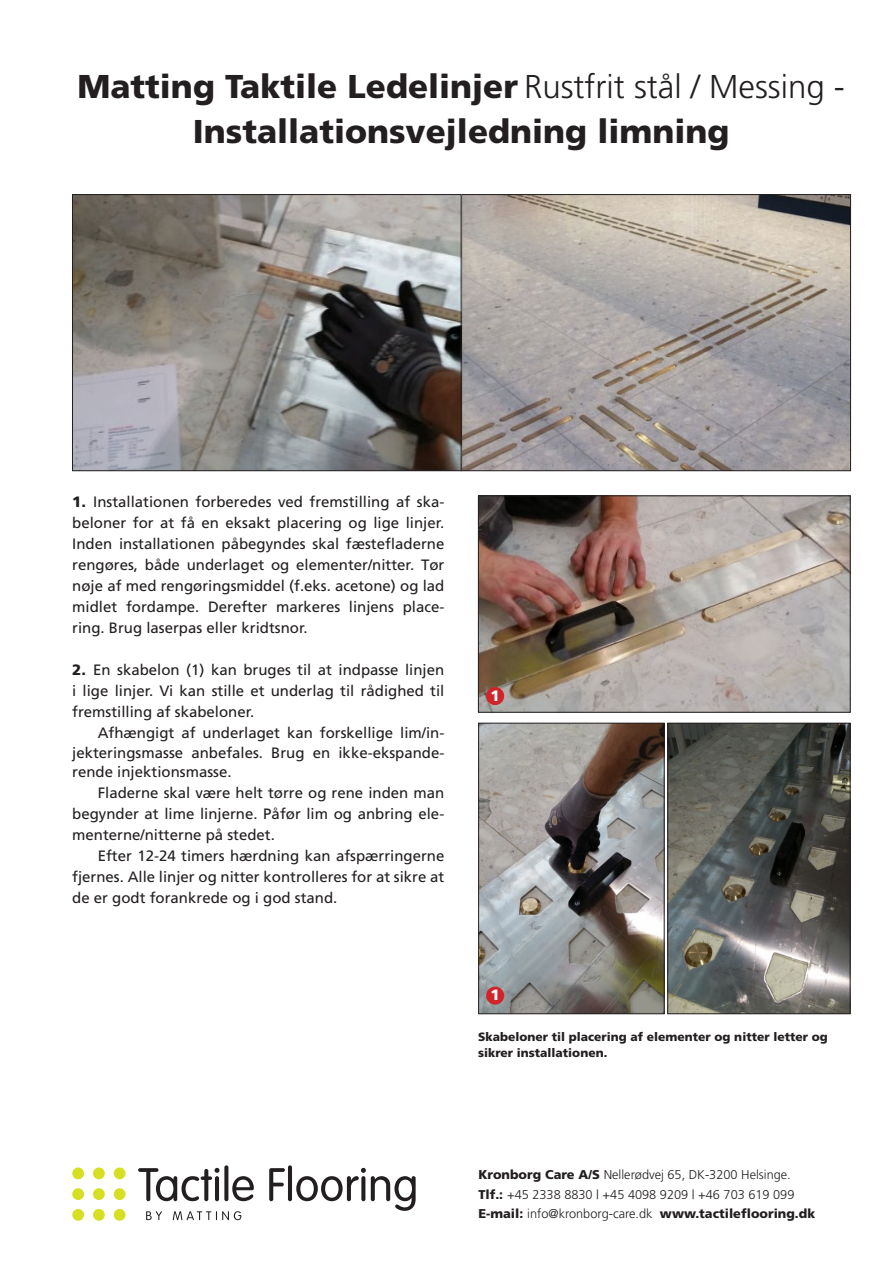
<style>
.page{position:relative;width:893px;height:1263px;background:#fff}
.page>*{position:absolute;margin:0;border:0;box-sizing:border-box;transform-origin:0 0}
.t1{font:900 33px "Frutiger";color:#231f20}
.t2{font:15px/21px "Frutiger";color:#231f20;text-align:justify}
.t3{font:900 15px "Frutiger";color:#fff}
.t4{font:300 12.75px "Frutiger";color:#231f20}
.t5{font:900 12.75px "Frutiger";color:#231f20}
.t6{font:900 12px/16.5px "Frutiger";color:#231f20}
.s1{font-weight:300}
.s2{font-weight:900}
</style>
<div class="page">
<img style="left:480px;top:498px;width:368px;height:212px">
<div style="left:478px;top:496px;width:372px;height:216px;border:1px solid #231f20"></div>
<img style="left:669px;top:725px;width:179px;height:287px">
<div style="left:667px;top:723px;width:183px;height:291px;border:1px solid #231f20"></div>
<img style="left:74px;top:196px;width:775px;height:273px">
<div style="left:461px;top:194px;width:390px;height:277px;border:1px solid #231f20"></div>
<div style="left:72px;top:194px;width:389px;height:277px;border:1px solid #231f20"></div>
<img style="left:480px;top:725px;width:182px;height:287px">
<div style="left:478px;top:723px;width:186px;height:291px;border:1px solid #231f20"></div>
<svg style="left:138px;top:1168px;width:81px;height:33px"></svg>
<svg style="left:224px;top:1165px;width:4px;height:36px"></svg>
<svg style="left:232px;top:1176px;width:22px;height:25px"></svg>
<svg style="left:269px;top:1168px;width:16px;height:33px"></svg>
<hr style="left:288px;top:1165px;width:4px;height:36px;background:#231f20;border-radius:2px">
<svg style="left:296px;top:1168px;width:120px;height:43px"></svg>
<svg style="left:146px;top:1211px;width:16px;height:9px"></svg>
<svg style="left:173px;top:1211px;width:68px;height:9px"></svg>
<div style="left:93px;top:1188px;width:12px;height:12px;background:#d6df21;border-radius:50%"></div>
<div style="left:72px;top:1188px;width:12px;height:12px;background:#d6df21;border-radius:50%"></div>
<div style="left:114px;top:1188px;width:11px;height:12px;background:#d6df21;border-radius:50%"></div>
<div style="left:93px;top:1209px;width:12px;height:12px;background:#d6df21;border-radius:50%"></div>
<div style="left:72px;top:1209px;width:12px;height:12px;background:#d6df21;border-radius:50%"></div>
<div style="left:114px;top:1209px;width:11px;height:12px;background:#d6df21;border-radius:50%"></div>
<div style="left:93px;top:1167px;width:12px;height:12px;background:#d6df21;border-radius:50%"></div>
<div style="left:72px;top:1167px;width:12px;height:12px;background:#d6df21;border-radius:50%"></div>
<div style="left:114px;top:1167px;width:11px;height:12px;background:#d6df21;border-radius:50%"></div>
<div style="left:486px;top:687px;width:18px;height:18px;background:#d1232a;border-radius:50%"></div>
<div style="left:486px;top:986px;width:18px;height:19px;background:#d1232a;border-radius:50%"></div>
<p class="t1" style="left:77px;top:67px;width:769px">Matting Taktile Ledelinjer <span class="s1">Rustfrit stål / Messing -</span></p>
<p class="t1" style="left:193px;top:112px;width:538px">Installationsvejledning limning</p>
<p class="t2" style="left:72px;top:491px;width:374px"><span class="s2">1.</span> Installationen forberedes ved fremstilling af ska&shy;beloner for at få en eksakt placering og lige linjer.<br>Inden installationen påbegyndes skal fæstefladerne rengøres, både underlaget og elementer/nitter. Tør nøje af med rengøringsmiddel (f.eks. acetone) og lad midlet fordampe. Derefter markeres linjens place&shy;ring. Brug laserpas eller kridtsnor.</p>
<p class="t2" style="left:72px;top:659px;width:374px"><span class="s2">2.</span> En skabelon (1) kan bruges til at indpasse linjen i lige linjer. Vi kan stille et underlag til rådighed til fremstilling af skabeloner.</p>
<p class="t2" style="left:72px;top:723px;width:374px;line-height:19.5px;text-indent:26px">Afhængigt af underlaget kan forskellige lim/in&shy;jekteringsmasse anbefales. Brug en ikke-ekspande&shy;rende injektionsmasse.</p>
<p class="t2" style="left:72px;top:782px;width:374px;text-indent:26px">Fladerne skal være helt tørre og rene inden man begynder at lime linjerne. Påfør lim og anbring ele&shy;menterne/nitterne på stedet.</p>
<p class="t2" style="left:72px;top:845px;width:374px;text-indent:26px">Efter 12-24 timers hærdning kan afspærringerne fjernes. Alle linjer og nitter kontrolleres for at sikre at de er godt forankrede og i god stand.</p>
<p class="t3" style="left:490px;top:686px;width:11px">1</p>
<p class="t3" style="left:490px;top:986px;width:11px">1</p>
<p class="t6" style="left:478px;top:1028px;width:351px">Skabeloner til placering af elementer og nitter letter og sikrer installationen.</p>
<p class="t4" style="left:478px;top:1167px;width:314px"><span class="s2">Kronborg Care A/S</span> Nellerødvej 65, DK-3200 Helsinge.</p>
<p class="t4" style="left:478px;top:1187px;width:318px"><span class="s2">Tlf.:</span> +45 2338 8830 | +45 4098 9209 | +46 703 619 099</p>
<p class="t5" style="left:478px;top:1206px;width:338px">E-mail: <span class="s1">info@kronborg-care.dk</span> www.tactileflooring.dk</p>
</div>
